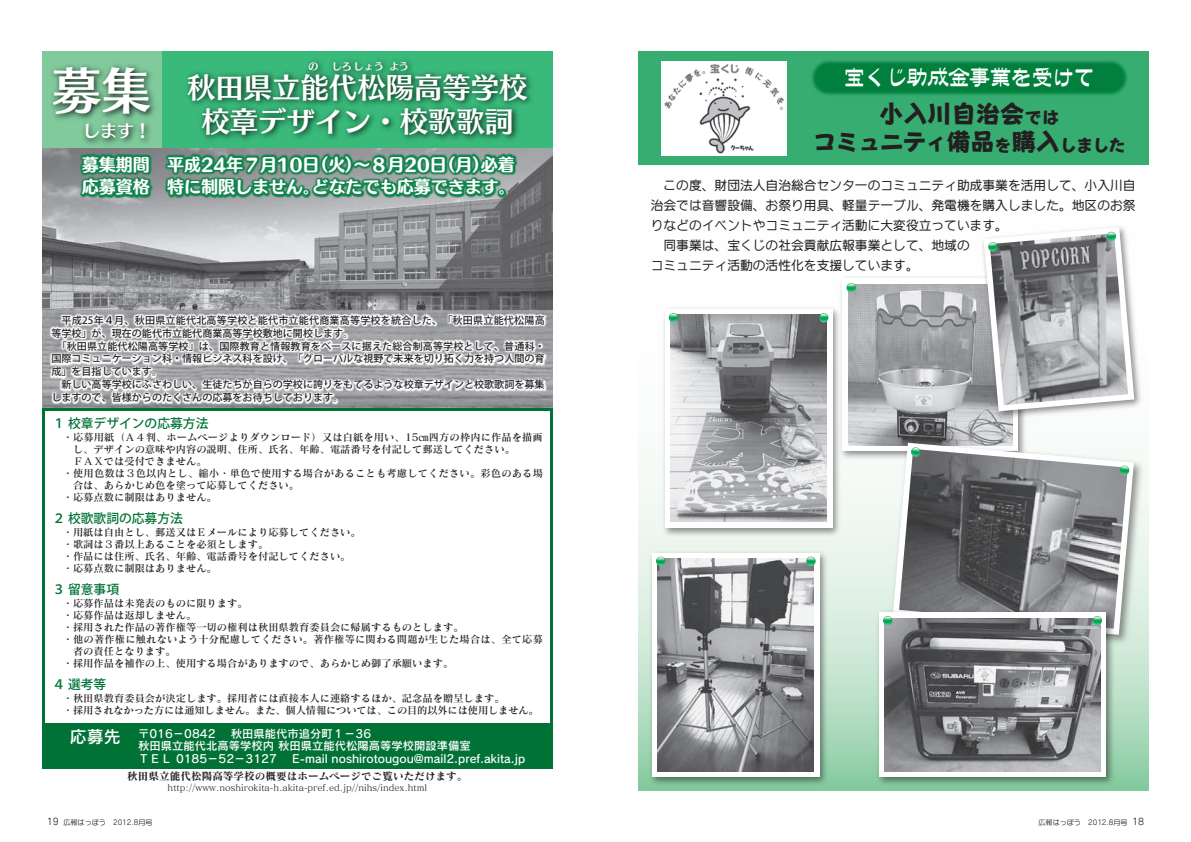
<style>
.page{position:relative;width:1191px;height:842px;background:#fff}
.page>*{position:absolute;margin:0;border:0;box-sizing:border-box;transform-origin:0 0}
.t1{font:49.6px "Skip Std B";color:#fff}
.t2{font:28.3px "Skip Std B";color:#fff}
.t3{font:25.5px/28.3px "Pop Happiness Std EB";letter-spacing:-.06em;color:#231f20;text-align:center}
.t4{font:22px "HG Bouquet";letter-spacing:-.05em;color:#fff}
.t5{font:17px/22.7px "Humming Std E";color:#fff}
.t6{font:17px "Skip Std B";color:#fff}
.t7{font:17px "Rodin Pro DB";color:#fff}
.t8{font:12.8px/19.8px "Anito Std M";color:#231f20}
.t9{font:500 12.8px "Koz Go Pro";color:#007236}
.t10{font:11.3px/12.8px "Rodin Pro DB";color:#fff}
.t11{font:10.6px "Matisse Pro B";color:#231f20}
.t12{font:10.3px/12px "Matisse Pro DB";color:#231f20}
.t13{font:500 10.1px/12.9px "Koz Go Pro";color:#231f20}
.t14{font:9.9px "Skip Std B";color:#fff}
.t15{font:9.2px "Matisse Pro M";color:#231f20}
.t16{font:7.1px "Seurat Pro M";color:#231f20}
.s1{font-size:18.4px}
.s2{font-size:9.2px}
</style>
<div class="page">
<img style="left:43px;top:237px;width:510px;height:39px">
<div style="left:43px;top:408px;width:510px;height:360px;background:#007236"></div>
<div style="left:162px;top:51px;width:391px;height:96px;background:#39b97a"></div>
<div style="left:43px;top:51px;width:119px;height:96px;background:#80ca9c"></div>
<div style="left:45px;top:411px;width:505px;height:312px;background:#fff"></div>
<svg style="left:638px;top:164px;width:510px;height:627px"></svg>
<div style="left:638px;top:51px;width:510px;height:113px;background:#37ad72"></div>
<img style="left:661px;top:61px;width:125px;height:94px">
<img style="left:778px;top:51px;width:371px;height:78px">
<img style="left:42px;top:276px;width:511px;height:166px">
<img style="left:187px;top:66px;width:344px;height:50px">
<img style="left:51px;top:65px;width:104px;height:51px">
<img style="left:42px;top:116px;width:511px;height:121px">
<img style="left:659px;top:304px;width:185px;height:235px">
<div style="left:665px;top:309px;width:167px;height:219px;background:#fff"></div>
<img style="left:670px;top:315px;width:156px;height:207px">
<svg style="left:669px;top:313px;width:9px;height:9px"></svg>
<svg style="left:819px;top:313px;width:9px;height:9px"></svg>
<img style="left:646px;top:547px;width:185px;height:241px">
<div style="left:652px;top:553px;width:167px;height:224px;background:#fff"></div>
<img style="left:658px;top:558px;width:156px;height:213px">
<svg style="left:656px;top:557px;width:9px;height:9px"></svg>
<svg style="left:806px;top:557px;width:9px;height:9px"></svg>
<img style="left:836px;top:273px;width:193px;height:190px">
<div style="left:842px;top:278px;width:176px;height:173px;background:#fff"></div>
<img style="left:848px;top:284px;width:164px;height:162px">
<svg style="left:846px;top:283px;width:10px;height:10px"></svg>
<img style="left:978px;top:221px;width:167px;height:202px">
<svg style="left:983px;top:227px;width:151px;height:184px"></svg>
<img style="left:886px;top:436px;width:261px;height:212px">
<svg style="left:892px;top:443px;width:241px;height:192px"></svg>
<img style="left:899px;top:449px;width:228px;height:180px">
<svg style="left:910px;top:447px;width:10px;height:10px"></svg>
<svg style="left:1119px;top:466px;width:10px;height:9px"></svg>
<img style="left:873px;top:607px;width:244px;height:181px">
<div style="left:879px;top:612px;width:227px;height:165px;background:#fff"></div>
<img style="left:884px;top:618px;width:216px;height:153px">
<svg style="left:883px;top:616px;width:9px;height:9px"></svg>
<svg style="left:1092px;top:616px;width:10px;height:9px"></svg>
<p class="t14" style="left:308px;top:59px;width:11px">の</p>
<p class="t14" style="left:332px;top:59px;width:78px">しろしょうよう</p>
<h1 class="t1" style="left:52px;top:53px;width:101px">募集</h1>
<h3 class="t6" style="left:83px;top:118px;width:70px">します！</h3>
<h2 class="t2" style="left:187px;top:66px;width:342px">秋田県立能代松陽高等学校</h2>
<h2 class="t2" style="left:201px;top:100px;width:313px">校章デザイン・校歌歌詞</h2>
<h3 class="t5" style="left:82px;top:152px;width:435px">募集期間　平成24年７月10日（火）～８月20日（月）必着応募資格　特に制限しません。どなたでも応募できます。</h3>
<p class="t13" style="left:51px;top:314px;width:495px">　平成25年４月、秋田県立能代北高等学校と能代市立能代商業高等学校を統合した、「秋田県立能代松陽高等学校」が、現在の能代市立能代商業高等学校敷地に開校します。<br>　「秋田県立能代松陽高等学校」は、国際教育と情報教育をベースに据えた総合制高等学校として、普通科・国際コミュニケーション科・情報ビジネス科を設け、「グローバルな視野で未来を切り拓く力を持つ人間の育成」を目指しています。<br>　新しい高等学校にふさわしい、生徒たちが自らの学校に誇りをもてるような校章デザインと校歌歌詞を募集しますので、皆様からのたくさんの応募をお待ちしております。</p>
<p class="t9" style="left:52px;top:415px;width:157px">１ 校章デザインの応募方法</p>
<p class="t12" style="left:63px;top:431px;width:481px">・応募用紙（Ａ４判、ホームページよりダウンロード）又は白紙を用い、15㎝四方の枠内に作品を描画</p>
<p class="t12" style="left:73px;top:443px;width:443px">し、デザインの意味や内容の説明、住所、氏名、年齢、電話番号を付記して郵送してください。</p>
<p class="t12" style="left:63px;top:455px;width:145px">　ＦＡＸでは受付できません。</p>
<p class="t12" style="left:63px;top:467px;width:482px">・使用色数は３色以内とし、縮小・単色で使用する場合があることも考慮してください。彩色のある場</p>
<p class="t12" style="left:73px;top:479px;width:228px">合は、あらかじめ色を塗って応募してください。</p>
<p class="t12" style="left:63px;top:491px;width:156px">・応募点数に制限はありません。</p>
<p class="t9" style="left:52px;top:510px;width:132px">２ 校歌歌詞の応募方法</p>
<p class="t12" style="left:63px;top:526px;width:299px">・用紙は自由とし、郵送又はＥメールにより応募してください。・歌詞は３番以上あることを必須とします。<br>・作品には住所、氏名、年齢、電話番号を付記してください。・応募点数に制限はありません。</p>
<p class="t9" style="left:52px;top:581px;width:68px">３ 留意事項</p>
<p class="t12" style="left:63px;top:597px;width:186px">・応募作品は未発表のものに限ります。</p>
<p class="t12" style="left:63px;top:609px;width:135px">・応募作品は返却しません。</p>
<p class="t12" style="left:63px;top:621px;width:402px">・採用された作品の著作権等一切の権利は秋田県教育委員会に帰属するものとします。</p>
<p class="t12" style="left:63px;top:633px;width:482px">・他の著作権に触れないよう十分配慮してください。著作権等に関わる問題が生じた場合は、全て応募</p>
<p class="t12" style="left:73px;top:645px;width:104px">者の責任となります。</p>
<p class="t12" style="left:63px;top:657px;width:392px">・採用作品を補作の上、使用する場合がありますので、あらかじめ御了承願います。</p>
<p class="t9" style="left:52px;top:676px;width:55px">４ 選考等</p>
<p class="t12" style="left:63px;top:692px;width:478px">・秋田県教育委員会が決定します。採用者には直接本人に連絡するほか、記念品を贈呈します。<br>・採用されなかった方には通知しません。また、個人情報については、この目的以外には使用しません。</p>
<p class="t10" style="left:138px;top:726px;width:388px">〒016－0842 　秋田県能代市追分町１－36<br>秋田県立能代北高等学校内 秋田県立能代松陽高等学校開設準備室<br>ＴＥＬ 0185－52－3127　 E-mail noshirotougou@mail2.pref.akita.jp</p>
<h3 class="t7" style="left:70px;top:725px;width:53px">応募先</h3>
<p class="t11" style="left:127px;top:770px;width:342px">秋田県立能代松陽高等学校の概要はホームページでご覧いただけます。</p>
<p class="t15" style="left:168px;top:781px;width:261px">http://www.noshirokita-h.akita-pref.ed.jp//nihs/index.html</p>
<h3 class="t4" style="left:843px;top:66px;width:253px">宝くじ助成金事業を受けて</h3>
<h3 class="t3" style="left:812px;top:99px;width:316px">小入川自治会<span class="s1">では<br></span>コミュニティ備品<span class="s1">を</span>購入<span class="s1">しました</span></h3>
<p class="t8" style="left:651px;top:175px;width:486px">　この度、財団法人自治総合センターのコミュニティ助成事業を活用して、小入川自治会では音響設備、お祭り用具、軽量テーブル、発電機を購入しました。地区のお祭りなどのイベントやコミュニティ活動に大変役立っています。<br>　同事業は、宝くじの社会貢献広報事業として、地域の<br>コミュニティ活動の活性化を支援しています。</p>
<p class="t16" style="left:47px;top:817px;width:107px"><span class="s2">19</span> 広報はっぽう　2012.8月号</p>
<p class="t16" style="left:1038px;top:817px;width:107px">広報はっぽう　2012.8月号 <span class="s2">18</span></p>
</div>
